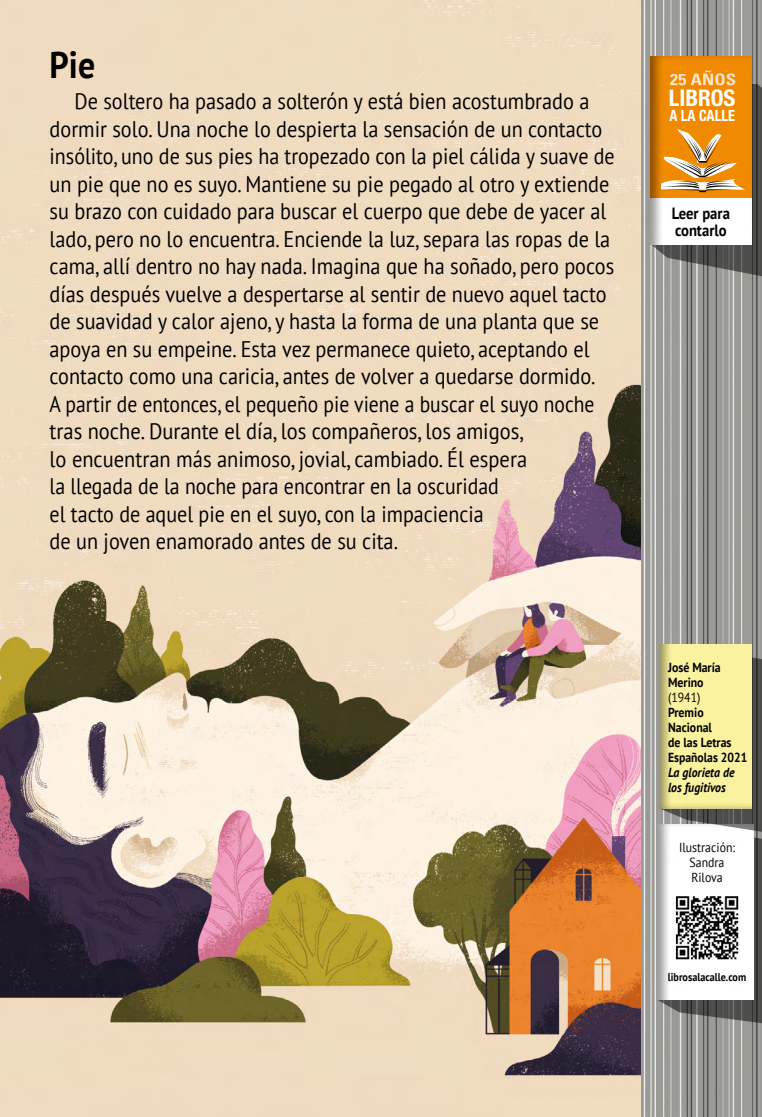
<style>
.page{position:relative;width:762px;height:1117px;background:#fff}
.page>*{position:absolute;margin:0;border:0;box-sizing:border-box;transform-origin:0 0}
.t1{font:700 37.5px "PT Sans";color:#000;scale:.9 1}
.t2{font:700 condensed 23px "Helvetica Neue";color:#fff}
.t3{font:22.5px/27.5px "PT Sans";color:#000;scale:.9 1}
.t4{font:700 16.25px/16.2px "PT Sans";color:#000;scale:.9 1}
.t5{font:700 condensed 15.5px "Helvetica Neue";color:#fff;scale:.93 1}
.t6{font:700 13.12px/15px "PT Sans";color:#000;scale:.9 1}
.t7{font:13.12px/15px "PT Sans";color:#000;text-align:center;scale:.9 1}
.t8{font:italic 700 13.12px/15px "PT Sans";color:#000;scale:.9 1}
.t9{font:700 11.25px "PT Sans";color:#000;scale:.9 1}
</style>
<div class="page">
<img style="left:0;top:0;width:641px;height:1116px">
<img style="left:641px;top:0;width:121px;height:1116px">
<svg style="left:657px;top:655px;width:105px;height:369px"></svg>
<div style="left:659px;top:644px;width:92px;height:165px;background:#000;opacity:.4"></div>
<div style="left:650px;top:57px;width:101px;height:187px;background:#000;opacity:.4"></div>
<svg style="left:651px;top:70px;width:111px;height:208px"></svg>
<h1 class="t1" style="left:50px;top:40px;width:52px">Pie</h1>
<p class="t3" style="left:50px;top:87px;width:629px;text-indent:25px">De soltero ha pasado a solterón y está bien acostumbrado a dormir solo. Una noche lo despierta la sensación de un contacto insólito, uno de sus pies ha tropezado con la piel cálida y suave de un pie que no es suyo. Mantiene su pie pegado al otro y extiende su brazo con cuidado para buscar el cuerpo que debe de yacer al lado, pero no lo encuentra. Enciende la luz, separa las ropas de la cama, allí dentro no hay nada. Imagina que ha soñado, pero pocos días después vuelve a despertarse al sentir de nuevo aquel tacto de suavidad y calor ajeno, y hasta la forma de una planta que se apoya en su empeine. Esta vez permanece quieto, aceptando el contacto como una caricia, antes de volver a quedarse dormido.<br>A partir de entonces, el pequeño pie viene a buscar el suyo noche tras noche. Durante el día, los compañeros, los amigos,<br>lo encuentran más animoso, jovial, cambiado. Él espera<br>la llegada de la noche para encontrar en la oscuridad<br>el tacto de aquel pie en el suyo, con la impaciencia<br>de un joven enamorado antes de su cita.</p>
<p class="t2" style="left:669px;top:84px;width:68px">LIBROS</p>
<p class="t5" style="left:669px;top:106px;width:72px">A LA CALLE</p>
<p class="t4" style="left:672px;top:205px;width:66px">Leer para contarlo</p>
<p class="t6" style="left:668px;top:659px;width:60px">José María<br>Merino</p>
<p class="t7" style="left:668px;top:689px;width:37px">(1941)</p>
<p class="t6" style="left:668px;top:704px;width:90px">Premio<br>Nacional<br>de las Letras<br>Españolas 2021</p>
<p class="t8" style="left:668px;top:764px;width:75px">La glorieta de los fugitivos</p>
<p class="t7" style="left:679px;top:839px;width:64px">Ilustración:<br>Sandra<br>Rilova</p>
<p class="t9" style="left:668px;top:969px;width:88px">librosalacalle.com</p>
</div>
